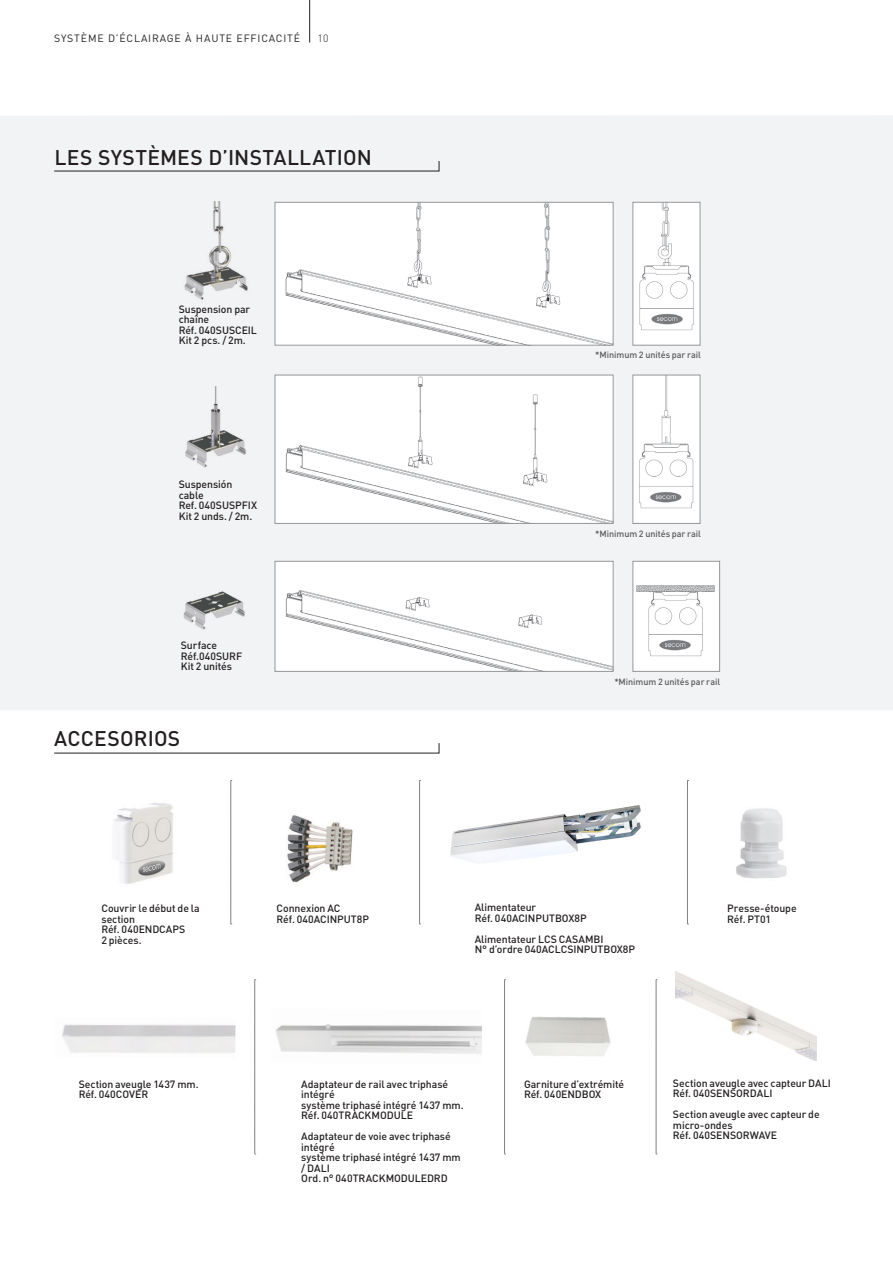
<style>
.page{position:relative;width:893px;height:1263px;background:#fff}
.page>*{position:absolute;margin:0;border:0;box-sizing:border-box;transform-origin:0 0}
.t1{font:500 21px "DIN Pro";letter-spacing:.015em;color:#231f20}
.t2{font:500 10.5px/10.5px "DIN Pro";letter-spacing:-.01em;color:#231f20}
.t3{font:10.5px "DIN Pro";letter-spacing:.08em;color:#231f20}
.t4{font:300 10.5px "DIN Pro";color:#231f20}
.t5{font:500 9px "DIN Pro";letter-spacing:-.005em;color:#57585a}
</style>
<div class="page">
<hr style="left:309px;top:0;width:1px;height:43px;background:#231f20">
<div style="left:0;top:115px;width:893px;height:595px;background:#f2f3f4"></div>
<img style="left:173px;top:202px;width:86px;height:100px">
<img style="left:173px;top:387px;width:83px;height:82px">
<img style="left:179px;top:583px;width:71px;height:49px">
<img style="left:277px;top:204px;width:334px;height:140px">
<div style="left:275px;top:202px;width:338px;height:144px;border:1px solid #939598"></div>
<div style="left:633px;top:202px;width:67px;height:143px;background:#fff"></div>
<img style="left:639px;top:204px;width:55px;height:127px">
<div style="left:632px;top:202px;width:68px;height:144px;border:1px solid #939598"></div>
<img style="left:277px;top:377px;width:334px;height:145px">
<div style="left:275px;top:375px;width:338px;height:149px;border:1px solid #939598"></div>
<div style="left:633px;top:375px;width:67px;height:148px;background:#fff"></div>
<img style="left:639px;top:377px;width:55px;height:132px">
<div style="left:632px;top:375px;width:68px;height:149px;border:1px solid #939598"></div>
<div style="left:275px;top:561px;width:338px;height:110px;background:#fff"></div>
<img style="left:285px;top:590px;width:326px;height:80px">
<div style="left:275px;top:561px;width:338px;height:111px;border:1px solid #939598"></div>
<div style="left:633px;top:561px;width:87px;height:110px;background:#fff"></div>
<img style="left:636px;top:585px;width:79px;height:72px">
<div style="left:632px;top:561px;width:88px;height:111px;border:1px solid #939598"></div>
<img style="left:113px;top:803px;width:60px;height:81px">
<img style="left:287px;top:815px;width:66px;height:68px">
<img style="left:736px;top:808px;width:51px;height:71px">
<img style="left:676px;top:971px;width:140px;height:89px">
<img style="left:525px;top:1016px;width:86px;height:40px">
<img style="left:62px;top:1024px;width:174px;height:29px">
<svg style="left:231px;top:780px;width:1px;height:145px"></svg>
<svg style="left:419px;top:780px;width:2px;height:145px"></svg>
<svg style="left:687px;top:780px;width:1px;height:145px"></svg>
<svg style="left:255px;top:979px;width:1px;height:176px"></svg>
<svg style="left:656px;top:979px;width:1px;height:176px"></svg>
<svg style="left:504px;top:979px;width:2px;height:176px"></svg>
<img style="left:275px;top:1024px;width:207px;height:30px">
<img style="left:450px;top:805px;width:191px;height:58px">
<svg style="left:54px;top:161px;width:385px;height:10px"></svg>
<svg style="left:54px;top:743px;width:385px;height:10px"></svg>
<p class="t3" style="left:54px;top:31px;width:247px">SYSTÈME D’ÉCLAIRAGE À HAUTE EFFICACITÉ</p>
<p class="t4" style="left:318px;top:31px;width:12px">10</p>
<p class="t1" style="left:55px;top:143px;width:319px">LES SYSTÈMES D’INSTALLATION</p>
<p class="t2" style="left:179px;top:303px;width:73px">Suspension par chaîne</p>
<p class="t2" style="left:179px;top:324px;width:80px">Réf. 040SUSCEIL</p>
<p class="t2" style="left:179px;top:335px;width:69px">Kit 2 pcs. / 2m.</p>
<p class="t2" style="left:179px;top:479px;width:55px">Suspensión</p>
<p class="t2" style="left:179px;top:489px;width:27px">cable</p>
<p class="t2" style="left:179px;top:500px;width:80px">Ref. 040SUSPFIX</p>
<p class="t2" style="left:179px;top:510px;width:75px">Kit 2 unds. / 2m.</p>
<p class="t2" style="left:181px;top:640px;width:38px">Surface</p>
<p class="t2" style="left:181px;top:650px;width:63px">Réf.040SURF</p>
<p class="t2" style="left:181px;top:661px;width:53px">Kit 2 unités</p>
<p class="t1" style="left:54px;top:724px;width:128px">ACCESORIOS</p>
<p class="t5" style="left:595px;top:349px;width:107px">*Minimum 2 unités par rail</p>
<p class="t5" style="left:595px;top:528px;width:107px">*Minimum 2 unités par rail</p>
<p class="t5" style="left:614px;top:675px;width:107px">*Minimum 2 unités par rail</p>
<p class="t2" style="left:101px;top:903px;width:100px">Couvrir le début de la section</p>
<p class="t2" style="left:101px;top:924px;width:86px">Réf. 040ENDCAPS</p>
<p class="t2" style="left:101px;top:934px;width:42px">2 pièces.</p>
<p class="t2" style="left:277px;top:903px;width:65px">Connexion AC</p>
<p class="t2" style="left:277px;top:913px;width:94px">Réf. 040ACINPUT8P</p>
<p class="t2" style="left:475px;top:902px;width:63px">Alimentateur</p>
<p class="t2" style="left:475px;top:912px;width:113px">Réf. 040ACINPUTBOX8P</p>
<p class="t2" style="left:475px;top:933px;width:130px">Alimentateur LCS CASAMBI</p>
<p class="t2" style="left:475px;top:944px;width:162px">N° d’ordre 040ACLCSINPUTBOX8P</p>
<p class="t2" style="left:727px;top:903px;width:71px">Presse-étoupe</p>
<p class="t2" style="left:727px;top:913px;width:45px">Réf. PT01</p>
<p class="t2" style="left:79px;top:1078px;width:121px">Section aveugle 1437 mm.</p>
<p class="t2" style="left:79px;top:1089px;width:71px">Réf. 040COVER</p>
<p class="t2" style="left:301px;top:1078px;width:148px">Adaptateur de rail avec triphasé intégré</p>
<p class="t2" style="left:301px;top:1099px;width:164px">système triphasé intégré 1437 mm.</p>
<p class="t2" style="left:301px;top:1110px;width:113px">Réf. 040TRACKMODULE</p>
<p class="t2" style="left:301px;top:1131px;width:151px">Adaptateur de voie avec triphasé intégré</p>
<p class="t2" style="left:301px;top:1152px;width:161px">système triphasé intégré 1437 mm / DALI</p>
<p class="t2" style="left:301px;top:1173px;width:148px">Ord. n° 040TRACKMODULEDRD</p>
<p class="t2" style="left:524px;top:1078px;width:102px">Garniture d’extrémité</p>
<p class="t2" style="left:524px;top:1089px;width:79px">Réf. 040ENDBOX</p>
<p class="t2" style="left:673px;top:1077px;width:159px">Section aveugle avec capteur DALI</p>
<p class="t2" style="left:673px;top:1088px;width:101px">Réf. 040SENSORDALI</p>
<p class="t2" style="left:673px;top:1109px;width:148px">Section aveugle avec capteur de micro-ondes</p>
<p class="t2" style="left:673px;top:1130px;width:106px">Réf. 040SENSORWAVE</p>
</div>
